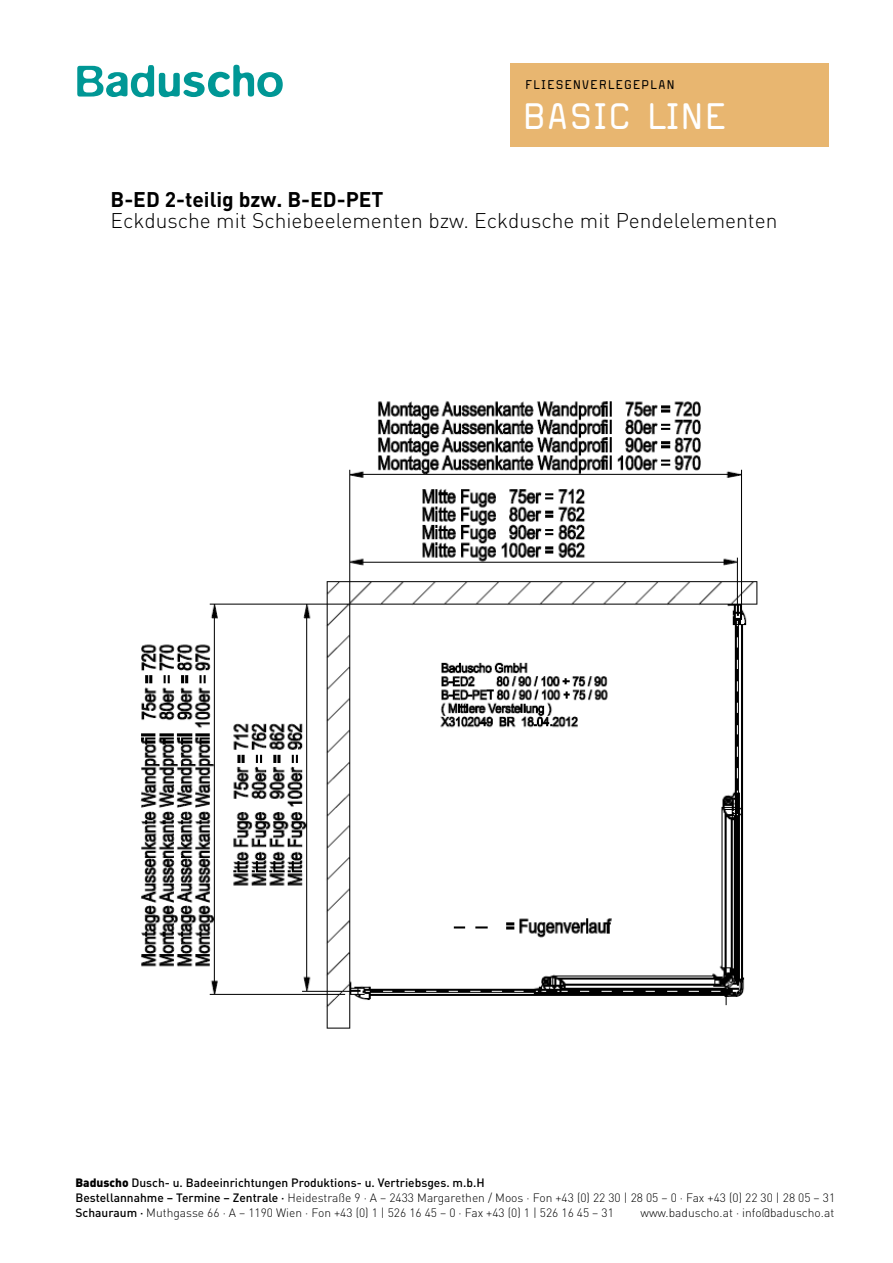
<style>
.page{position:relative;width:893px;height:1263px;background:#fff}
.page>*{position:absolute;margin:0;border:0;box-sizing:border-box;transform-origin:0 0}
.t1{font:43.5px "Magda Clean";color:#fff}
.t2{font:700 24px "Times New Roman";color:#000}
.t3{font:300 21px "DIN Pro";color:#000}
.t4{font:700 21px "DIN Pro";color:#000}
.t5{font:15px "Magda Clean";letter-spacing:.06em;color:#000}
.t6{font:300 12px/15px "DIN Pro";color:#000}
.s1{font-weight:900}
.s2{font-weight:500}
</style>
<div class="page">
<svg style="left:77px;top:65px;width:206px;height:32px"></svg>
<div style="left:510px;top:64px;width:319px;height:83px;background:#e8b670"></div>
<img style="left:140px;top:401px;width:618px;height:628px">
<p class="t5" style="left:525px;top:76px;width:151px">FLIESENVERLEGEPLAN</p>
<h1 class="t1" style="left:522px;top:93px;width:205px">BASIC LINE</h1>
<h3 class="t4" style="left:111px;top:186px;width:275px">B-ED 2-teilig bzw. B-ED-PET</h3>
<h3 class="t3" style="left:111px;top:207px;width:668px">Eckdusche mit Schiebeelementen bzw. Eckdusche mit Pendelelementen</h3>
<h2 class="t2" style="left:100px;top:202px;width:82px">SERIE:</h2>
<h2 class="t2" style="left:281px;top:202px;width:75px">BASIC</h2>
<p class="t6" style="left:75px;top:1175px;width:761px"><span class="s1">Baduscho</span> <span class="s2">Dusch- u. Badeeinrichtungen Produktions- u. Vertriebsges. m.b.H<br>Bestellannahme – Termine – Zentrale ·</span> Heidestraße 9 · A – 2433 Margarethen / Moos · Fon +43 (0) 22 30 | 28 05 – 0 · Fax +43 (0) 22 30 | 28 05 – 31<br><span class="s2">Schauraum ·</span> Muthgasse 66 · A – 1190 Wien · Fon +43 (0) 1 | 526 16 45 – 0 · Fax +43 (0) 1 | 526 16 45 – 31</p>
<p class="t6" style="left:640px;top:1205px;width:195px">www.baduscho.at · info@baduscho.at</p>
</div>
